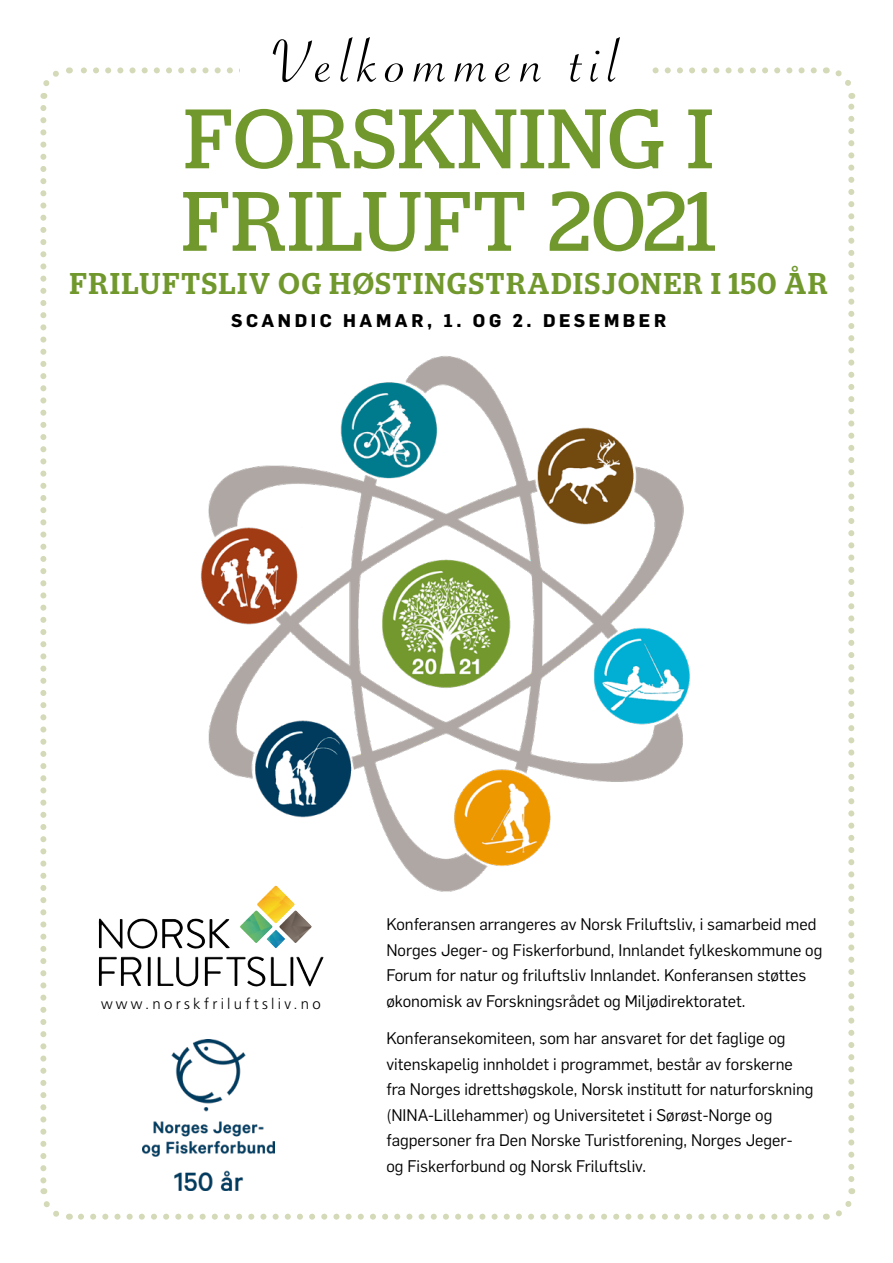
<style>
.page{position:relative;width:893px;height:1263px;background:#fff}
.page>*{position:absolute;margin:0;border:0;box-sizing:border-box;transform-origin:0 0}
.t1{font:84px/82.5px "Stag";letter-spacing:.02em;color:#71982d}
.t2{font:64.5px "Savoye Let Plain";letter-spacing:.1em;color:#000;scale:1.11 1}
.t3{font:500 30px "Stag";letter-spacing:.07em;color:#71982d}
.t4{font:700 18px "Flama";letter-spacing:.2em;color:#000}
.t5{font:16.5px/25.5px "Flama";color:#000}
.t6{font:300 15px "Frutiger LT Std";letter-spacing:.22em;color:#000}
</style>
<div class="page">
<svg style="left:81px;top:1214px;width:733px;height:6px"></svg>
<svg style="left:40px;top:108px;width:30px;height:1112px"></svg>
<svg style="left:826px;top:1188px;width:30px;height:32px"></svg>
<svg style="left:825px;top:67px;width:31px;height:1112px"></svg>
<svg style="left:40px;top:67px;width:774px;height:32px"></svg>
<img style="left:201px;top:356px;width:489px;height:536px">
<img style="left:142px;top:1039px;width:133px;height:151px">
<img style="left:99px;top:885px;width:213px;height:64px">
<div style="left:240px;top:34px;width:409px;height:60px;background:#fff"></div>
<h2 class="t2" style="left:271px;top:20px;width:314px">Velkommen til</h2>
<h1 class="t1" style="left:182px;top:97px;width:536px">FORSKNING I<br>FRILUFT 2021</h1>
<h3 class="t3" style="left:70px;top:266px;width:759px">FRILUFTSLIV OG HØSTINGSTRADISJONER I 150 ÅR</h3>
<p class="t4" style="left:231px;top:308px;width:437px">SCANDIC HAMAR, 1. OG 2. DESEMBER</p>
<p class="t6" style="left:101px;top:996px;width:221px">www.norskfriluftsliv.no</p>
<p class="t5" style="left:386px;top:911px;width:437px">Konferansen arrangeres av Norsk Friluftsliv, i samarbeid med Norges Jeger- og Fiskerforbund, Innlandet fylkeskommune og Forum for natur og friluftsliv Innlandet. Konferansen støttes økonomisk av Forskningsrådet og Miljødirektoratet.</p>
<p class="t5" style="left:386px;top:1025px;width:429px">Konferansekomiteen, som har ansvaret for det faglige og vitenskapelig innholdet i programmet, består av forskerne fra Norges idrettshøgskole, Norsk institutt for naturforskning (NINA-Lillehammer) og Universitetet i Sørøst-Norge og fagpersoner fra Den Norske Turistforening, Norges Jeger&shy;og Fiskerforbund og Norsk Friluftsliv.</p>
</div>
